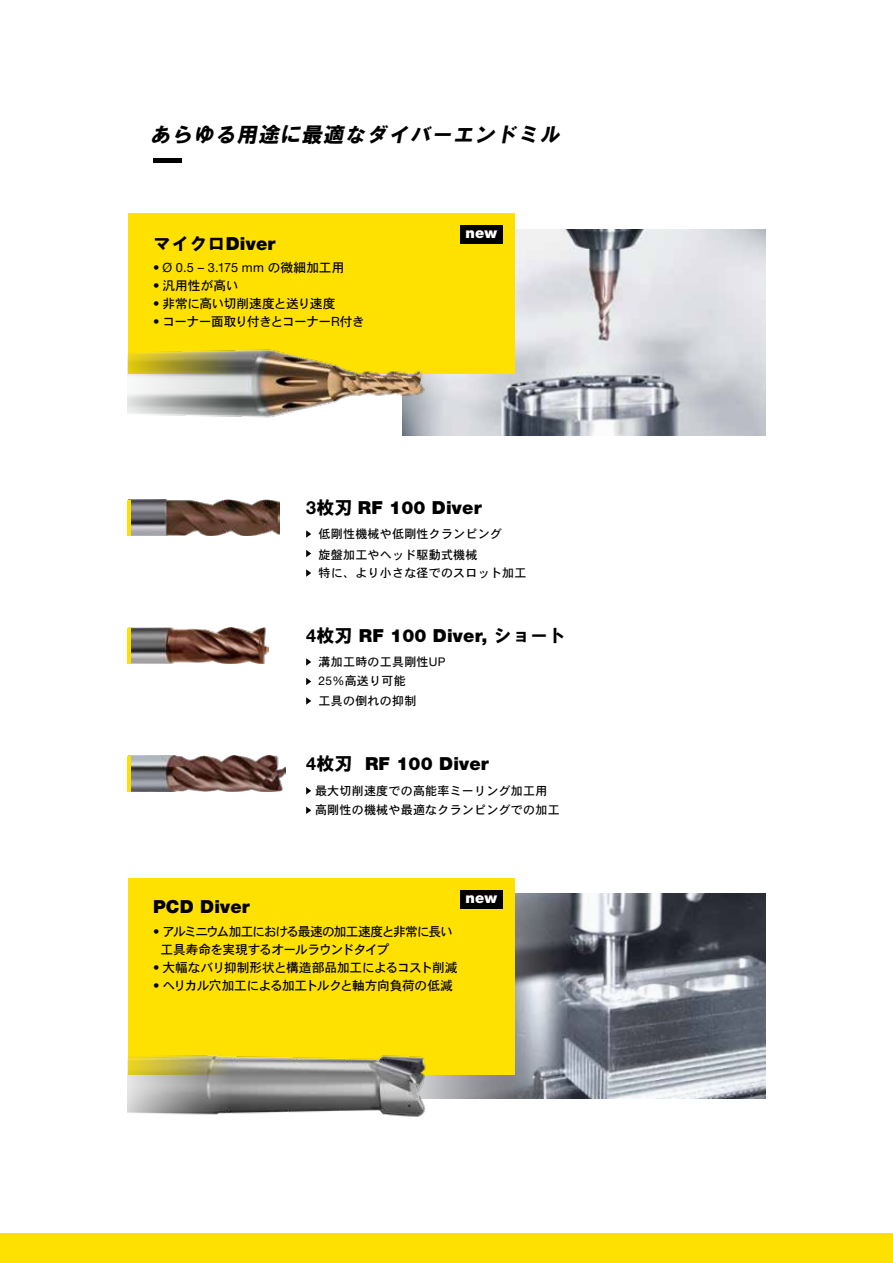
<style>
.page{position:relative;width:893px;height:1263px;background:#fff}
.page>*{position:absolute;margin:0;border:0;box-sizing:border-box;transform-origin:0 0}
.t1{font:italic 21px "HGS Soei Kakugothic UB";color:#000}
.t2{font:900 18px "Helvetica Neue LTW1 G";letter-spacing:.01em;color:#000}
.t3{font:900 14.55px "Helvetica Neue LTW1 G";letter-spacing:.01em;color:#fff}
.t4{font:12.75px "Osaka";letter-spacing:-.05em;color:#000}
.t5{font:12.75px/18px "Osaka";letter-spacing:-.075em;color:#000}
.t6{font:12.75px "Osaka";letter-spacing:-.02em;color:#000}
.t7{font:12.75px "Helvetica Neue LTW1 G";color:#000}
.t8{font:12.75px "Osaka";letter-spacing:-.03em;color:#000}
.t9{font:12px/19.5px "Osaka";letter-spacing:.02em;color:#000}
.s1{font-family:"HGS Soei Kakugothic UB";font-weight:400}
.s2{font-family:"Osaka"}
.s3{font-family:"Helvetica Neue LTW1 G"}
.s4{font-weight:700}
</style>
<div class="page">
<img style="left:428px;top:894px;width:337px;height:204px">
<img style="left:403px;top:230px;width:362px;height:205px">
<div style="left:128px;top:214px;width:386px;height:160px;background:#ffe100"></div>
<div style="left:128px;top:878px;width:386px;height:196px;background:#ffe100"></div>
<img style="left:128px;top:1055px;width:300px;height:62px">
<img style="left:128px;top:349px;width:304px;height:71px">
<img style="left:128px;top:628px;width:140px;height:36px">
<img style="left:128px;top:755px;width:157px;height:37px">
<img style="left:131px;top:500px;width:149px;height:36px">
<hr style="left:128px;top:500px;width:3px;height:36px;background:#ffe100">
<hr style="left:128px;top:628px;width:3px;height:35px;background:#ffe100">
<hr style="left:128px;top:756px;width:3px;height:36px;background:#ffe100">
<hr style="left:153px;top:158px;width:28px;height:4px;background:#000">
<div style="left:0;top:1233px;width:893px;height:30px;background:#ffe100"></div>
<svg style="left:306px;top:530px;width:5px;height:8px"></svg>
<svg style="left:306px;top:550px;width:5px;height:7px"></svg>
<svg style="left:306px;top:569px;width:5px;height:8px"></svg>
<svg style="left:306px;top:658px;width:5px;height:8px"></svg>
<svg style="left:306px;top:678px;width:5px;height:7px"></svg>
<svg style="left:306px;top:697px;width:5px;height:8px"></svg>
<svg style="left:306px;top:787px;width:5px;height:7px"></svg>
<svg style="left:306px;top:807px;width:5px;height:7px"></svg>
<div style="left:460px;top:225px;width:43px;height:19px;background:#000"></div>
<div style="left:460px;top:890px;width:43px;height:18px;background:#000"></div>
<h1 class="t1" style="left:150px;top:124px;width:416px">あらゆる用途に最適なダイバーエンドミル</h1>
<h2 class="t2" style="left:153px;top:233px;width:124px"><span class="s1">マイクロ</span>Diver</h2>
<p class="t7" style="left:153px;top:259px;width:193px">• Ø 0.5 – 3.175 mm <span class="s2">の微細加工用</span></p>
<p class="t4" style="left:153px;top:277px;width:87px"><span class="s3">•</span> 汎用性が高い</p>
<p class="t8" style="left:153px;top:295px;width:184px"><span class="s3">•</span> 非常に高い切削速度と送り速度</p>
<p class="t4" style="left:153px;top:313px;width:213px"><span class="s3">•</span> コーナー面取り付きとコーナー<span class="s3">R</span>付き</p>
<p class="t3" style="left:465px;top:224px;width:33px">new</p>
<h2 class="t2" style="left:306px;top:497px;width:177px"><span class="s4">3</span><span class="s1">枚刃</span> RF 100 Diver</h2>
<p class="t9" style="left:319px;top:523px;width:185px;line-height:21px">低剛性機械や低剛性クランピング旋盤加工やヘッド駆動式機械</p>
<p class="t9" style="left:319px;top:562px;width:209px">特に、より小さな径でのスロット加工</p>
<h2 class="t2" style="left:306px;top:625px;width:262px"><span class="s4">4</span><span class="s1">枚刃</span> RF 100 Diver, <span class="s1">ショート</span></h2>
<p class="t9" style="left:319px;top:651px;width:128px">溝加工時の工具剛性<span class="s3">UP<br>25%</span>高送り可能<br>工具の倒れの抑制</p>
<h2 class="t2" style="left:306px;top:753px;width:184px"><span class="s4">4</span><span class="s1">枚刃</span> RF 100 Diver</h2>
<p class="t9" style="left:315px;top:780px;width:246px">最大切削速度での高能率ミーリング加工用高剛性の機械や最適なクランピングでの加工</p>
<p class="t3" style="left:465px;top:889px;width:33px">new</p>
<h2 class="t2" style="left:153px;top:896px;width:98px">PCD Diver</h2>
<p class="t5" style="left:160px;top:922px;width:331px;text-indent:-7px"><span class="s3">•</span> アルミニウム加工における最速の加工速度と非常に長い　　　工具寿命を実現するオールラウンドタイプ</p>
<p class="t6" style="left:153px;top:960px;width:306px"><span class="s3">•</span> 大幅なバリ抑制形状と構造部品加工によるコスト削減</p>
<p class="t4" style="left:153px;top:978px;width:301px"><span class="s3">•</span> ヘリカル穴加工による加工トルクと軸方向負荷の低減</p>
</div>
